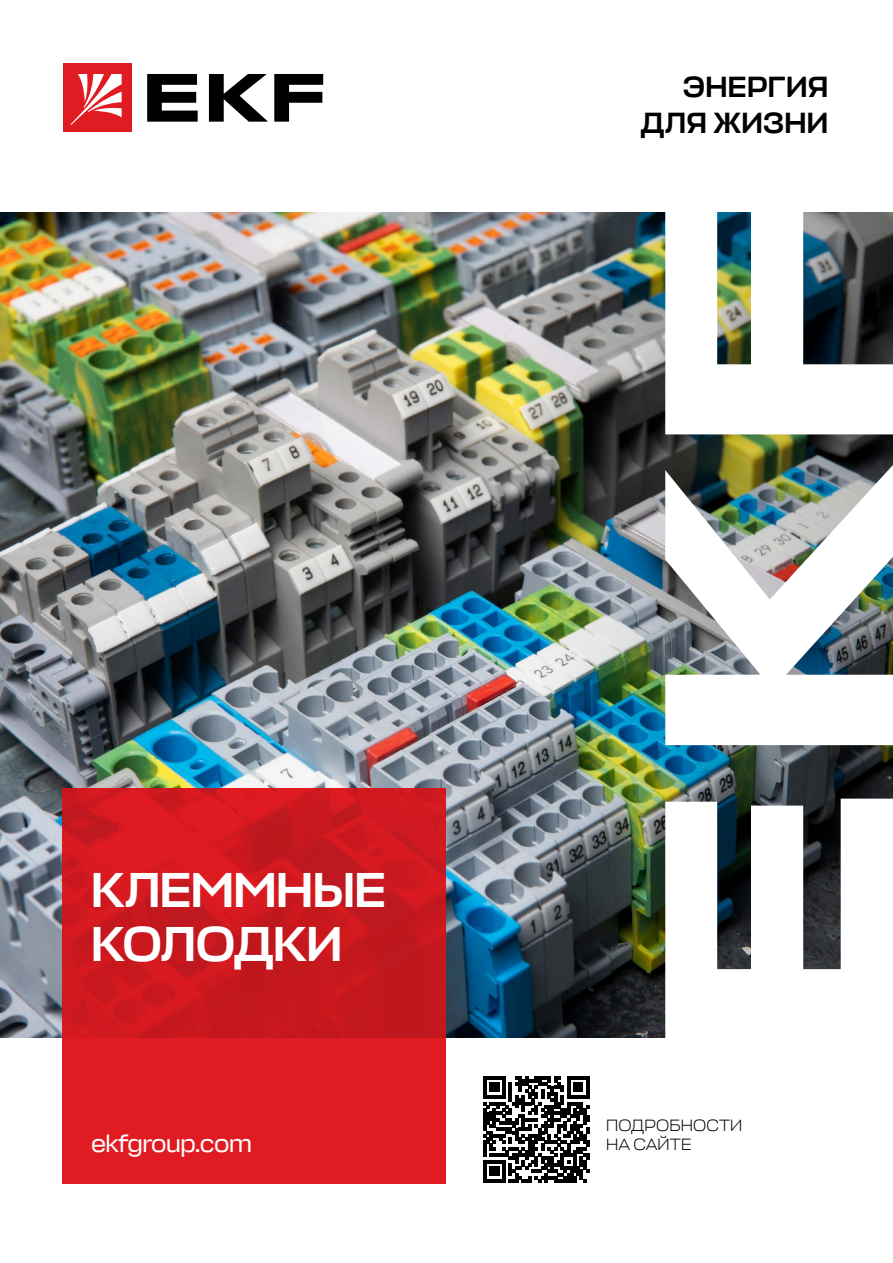
<style>
.page{position:relative;width:893px;height:1263px;background:#fff}
.page>*{position:absolute;margin:0;border:0;box-sizing:border-box;transform-origin:0 0}
.t1{font:500 49.5px/54px "Stapel";letter-spacing:-.01em;color:#fff}
.t2{font:500 29.55px/35.4px "Stapel";letter-spacing:.01em;color:#000;text-align:right}
.t3{font:25.5px "Stapel";letter-spacing:-.02em;color:#fff}
.t4{font:300 16.5px/19.8px "Stapel";letter-spacing:.01em;color:#000}
</style>
<div class="page">
<img style="left:0;top:213px;width:517px;height:824px">
<img style="left:517px;top:213px;width:376px;height:824px">
<svg style="left:62px;top:788px;width:384px;height:395px;background:#d31920"></svg>
<svg style="left:483px;top:1076px;width:107px;height:106px"></svg>
<div style="left:64px;top:64px;width:68px;height:68px;background:#e11b22"></div>
<svg style="left:147px;top:74px;width:51px;height:48px"></svg>
<svg style="left:209px;top:74px;width:59px;height:48px"></svg>
<svg style="left:274px;top:74px;width:49px;height:48px"></svg>
<svg style="left:71px;top:74px;width:51px;height:51px"></svg>
<svg style="left:665px;top:799px;width:228px;height:239px"></svg>
<img style="left:665px;top:465px;width:228px;height:280px">
<svg style="left:665px;top:212px;width:228px;height:222px"></svg>
<h2 class="t2" style="left:641px;top:70px;width:189px">ЭНЕРГИЯ<br>ДЛЯ ЖИЗНИ</h2>
<h1 class="t1" style="left:91px;top:864px;width:296px">КЛЕММНЫЕ<br>КОЛОДКИ</h1>
<h3 class="t3" style="left:91px;top:1128px;width:162px">ekfgroup.com</h3>
<p class="t4" style="left:606px;top:1115px;width:138px">ПОДРОБНОСТИ<br>НА САЙТЕ</p>
</div>
